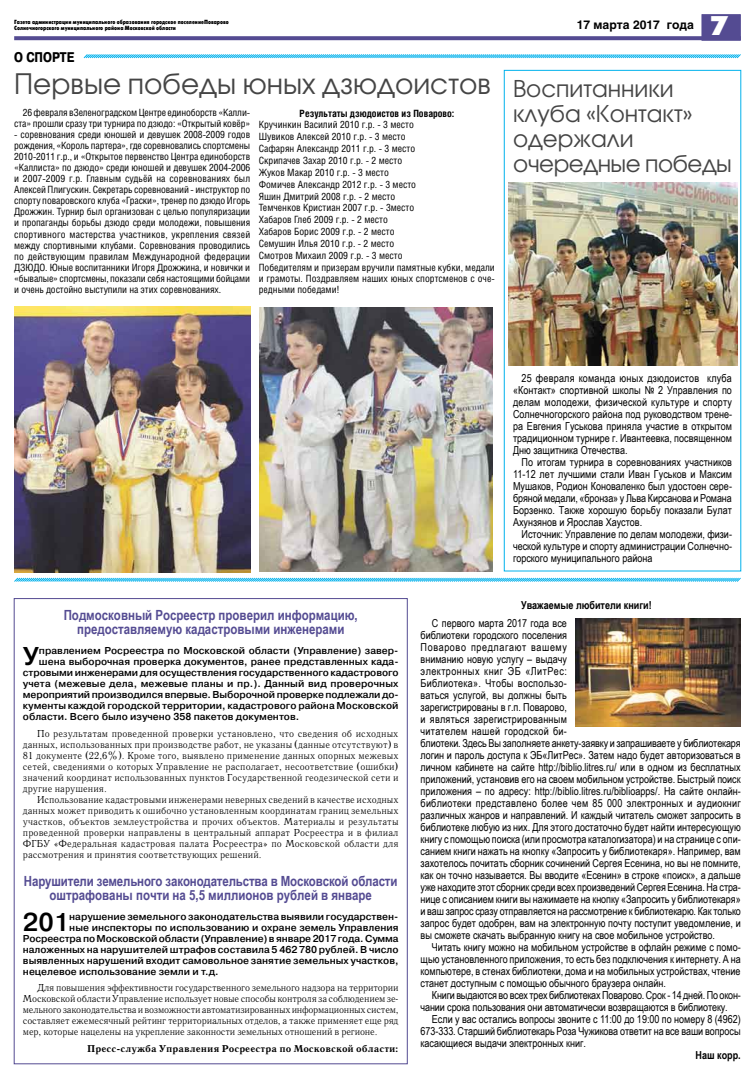
<style>
.page{position:relative;width:755px;height:1078px;background:#fff}
.page>*{position:absolute;margin:0;border:0;box-sizing:border-box;transform-origin:0 0}
.t1{font:28px "Avant Garde Gothic C";color:#454545}
.t2{font:27px "Futuris XC";color:#fff}
.t3{font:700 25.7px "Pragmatica Light C";color:#000}
.t4{font:23px/25px "Avant Garde Gothic C";color:#454545}
.t5{font:700 14px/14px "Arial Narrow";color:#544b92;text-align:center}
.t6{font:700 14px "Pragmatica Cond C";color:#000}
.t7{font:700 12px "Helios";color:#000}
.t8{font:11px/12px "Arial Narrow";color:#000;text-align:justify}
.t9{font:700 11px "Arial Narrow";color:#000}
.t10{font:10px/11px "Helios Cond";color:#000;text-align:right}
.t11{font:10px/11px "Quant Antiqua C";color:#000;text-align:justify}
.t12{font:700 10px "Pragmatica Light C";color:#000}
.t13{font:700 10px "Quant Antiqua C";color:#000}
.t14{font:700 10px "Helios Cond";color:#000}
.t15{font:700 6px/6px "Futuris X Cond C";color:#000}
</style>
<div class="page">
<div style="left:701px;top:14px;width:39px;height:27px;background:#544b92;border:1px solid #544b92"></div>
<svg style="left:14px;top:36px;width:726px;height:4px;fill:#544b92"></svg>
<div style="left:503px;top:70px;width:237px;height:501px;border:1px solid #00b1ec"></div>
<svg style="left:83px;top:54px;width:658px;height:5px"></svg>
<img style="left:14px;top:306px;width:236px;height:266px">
<img style="left:259px;top:308px;width:233px;height:263px">
<img style="left:508px;top:183px;width:228px;height:182px">
<img style="left:575px;top:618px;width:165px;height:108px">
<svg style="left:14px;top:577px;width:727px;height:5px"></svg>
<p class="t15" style="left:14px;top:19px;width:216px">Газета администрации муниципального образования городское поселениеПоварово<br>Солнечногорского муниципального района Московской области</p>
<p class="t6" style="left:14px;top:49px;width:61px">О СПОРТЕ</p>
<h1 class="t1" style="left:14px;top:67px;width:478px">Первые победы юных дзюдоистов</h1>
<p class="t10" style="left:14px;top:107px;width:237px">26 февраля вЗеленоградском Центре единоборств «Калли&shy;ста» прошли сразу три турнира по дзюдо: «Открытый ковёр»</p>
<p class="t10" style="left:14px;top:129px;width:237px;text-align:justify">- соревнования среди юношей и девушек 2008-2009 годов рождения, «Король партера», где соревновались спортсмены 2010-2011 г.р., и «Открытое первенство Центра единоборств «Каллиста» по дзюдо» среди юношей и девушек 2004-2006 и 2007-2009 г.р. Главным судьёй на соревнованиях был Алексей Плигускин. Секретарь соревнований - инструктор по спорту поваровского клуба «Граски», тренер по дзюдо Игорь Дрожжин. Турнир был организован с целью популяризации и пропаганды борьбы дзюдо среди молодежи, повышения спортивного мастерства участников, укрепления связей между спортивными клубами. Соревнования проводились по действующим правилам Международной федерации ДЗЮДО. Юные воспитанники Игоря Дрожжина, и новички и «бывалые» спортсмены, показали себя настоящими бойцами и очень достойно выступили на этих соревнованиях.</p>
<p class="t14" style="left:299px;top:107px;width:156px">Результаты дзюдоистов из Поварово:</p>
<p class="t10" style="left:258px;top:119px;width:237px;line-height:11.7px;text-align:left">Кручинкин Василий 2010 г.р. - 3 место<br>Шувиков Алексей 2010 г.р. - 3 место<br>Сафарян Александр 2011 г.р. - 3 место<br>Скрипачев Захар 2010 г.р. - 2 место<br>Жуков Макар 2010 г.р. - 3 место<br>Фомичев Александр 2012 г.р. - 3 место<br>Яшин Дмитрий 2008 г.р. - 2 место<br>Темченков Кристиан 2007 г.р. - 3место<br>Хабаров Глеб 2009 г.р. - 2 место<br>Хабаров Борис 2009 г.р. - 2 место<br>Семушин Илья 2010 г.р. - 2 место<br>Смотров Михаил 2009 г.р. - 3 место<br>Победителям и призерам вручили памятные кубки, медали и грамоты. Поздравляем наших юных спортсменов с оче&shy;редными победами!</p>
<p class="t7" style="left:576px;top:17px;width:119px">17 марта 2017 года</p>
<h2 class="t2" style="left:709px;top:11px;width:20px">7</h2>
<h3 class="t4" style="left:512px;top:76px;width:220px">Воспитанники клуба «Контакт» одержали очередные победы</h3>
<p class="t5" style="left:64px;top:607px;width:295px">Подмосковный Росреестр проверил информацию, предоставляемую кадастровыми инженерами</p>
<h3 class="t3" style="left:23px;top:642px;width:18px">У</h3>
<p class="t12" style="left:39px;top:645px;width:361px">правлением Росреестра по Московской области (Управление) завер-</p>
<p class="t12" style="left:39px;top:656px;width:361px">шена выборочная проверка документов, ранее представленных када-</p>
<p class="t12" style="left:23px;top:667px;width:377px">стровыми инженерами для осуществления государственного кадастрового</p>
<p class="t12" style="left:23px;top:678px;width:377px">учета (межевые дела, межевые планы и пр.). Данный вид проверочных</p>
<p class="t12" style="left:23px;top:689px;width:377px">мероприятий производился впервые. Выборочной проверке подлежали до-</p>
<p class="t12" style="left:23px;top:700px;width:377px">кументы каждой городской территории, кадастрового района Московской</p>
<p class="t12" style="left:23px;top:711px;width:277px">области. Всего было изучено 358 пакетов документов.</p>
<p class="t11" style="left:23px;top:727px;width:377px;text-indent:14px">По результатам проведенной проверки установлено, что сведения об исходных данных, использованных при производстве работ, не указаны (данные отсутствуют) в 81 документе (22,6%). Кроме того, выявлено применение данных опорных межевых сетей, сведениями о которых Управление не располагает, несоответствие (ошибки) значений координат использованных пунктов Государственной геодезической сети и другие нарушения.</p>
<p class="t11" style="left:23px;top:793px;width:377px;text-indent:14px">Использование кадастровыми инженерами неверных сведений в качестве исходных данных может приводить к ошибочно установленным координатам границ земельных участков, объектов землеустройства и прочих объектов. Материалы и результаты проведенной проверки направлены в центральный аппарат Росреестра и в филиал ФГБУ «Федеральная кадастровая палата Росреестра» по Московской области для рассмотрения и принятия соответствующих решений.</p>
<p class="t5" style="left:24px;top:873px;width:375px">Нарушители земельного законодательства в Московской области оштрафованы почти на 5,5 миллионов рублей в январе</p>
<h3 class="t3" style="left:23px;top:907px;width:48px">201</h3>
<p class="t12" style="left:69px;top:910px;width:330px">нарушение земельного законодательства выявили государствен-</p>
<p class="t12" style="left:69px;top:921px;width:330px">ные инспекторы по использованию и охране земель Управления</p>
<p class="t12" style="left:23px;top:932px;width:377px">Росреестра по Московской области (Управление) в январе 2017 года. Сумма</p>
<p class="t12" style="left:23px;top:943px;width:377px">наложенных на нарушителей штрафов составила 5 462 780 рублей. В число</p>
<p class="t12" style="left:23px;top:954px;width:377px">выявленных нарушений входит самовольное занятие земельных участков,</p>
<p class="t12" style="left:23px;top:965px;width:197px">нецелевое использование земли и т.д.</p>
<p class="t11" style="left:23px;top:982px;width:377px;text-indent:14px">Для повышения эффективности государственного земельного надзора на территории Московской области Управление использует новые способы контроля за соблюдением зе&shy;мельного законодательства и возможности автоматизированных информационных систем, составляет ежемесячный рейтинг территориальных отделов, а также применяет еще ряд мер, которые нацелены на укрепление законности земельных отношений в регионе.</p>
<p class="t13" style="left:87px;top:1042px;width:312px">Пресс-служба Управления Росреестра по Московской области:</p>
<p class="t8" style="left:512px;top:372px;width:220px;text-indent:9px">25 февраля команда юных дзюдоистов клуба «Контакт» спортивной школы № 2 Управления по делам молодежи, физической культуре и спорту Солнечногорского района под руководством трене&shy;ра Евгения Гуськова приняла участие в открытом традиционном турнире г. Ивантеевка, посвященном Дню защитника Отечества.</p>
<p class="t8" style="left:512px;top:456px;width:220px;text-indent:9px">По итогам турнира в соревнованиях участников 11-12 лет лучшими стали Иван Гуськов и Максим Мушаков, Родион Коноваленко был удостоен сере&shy;бряной медали, «бронза» у Льва Кирсанова и Романа Борзенко. Также хорошую борьбу показали Булат Ахунзянов и Ярослав Хаустов.</p>
<p class="t8" style="left:512px;top:528px;width:220px;text-indent:9px">Источник: Управление по делам молодежи, физи&shy;ческой культуре и спорту администрации Солнечно&shy;горского муниципального района</p>
<p class="t9" style="left:520px;top:596px;width:132px">Уважаемые любители книги!</p>
<p class="t8" style="left:420px;top:616px;width:321px;text-align:left;text-indent:11px">С первого марта 2017 года все<br>библиотеки городского поселения<br>Поварово предлагают вашему<br>вниманию новую услугу – выдачу<br>электронных книг ЭБ «ЛитРес:<br>Библиотека». Чтобы воспользо-<br>ваться услугой, вы должны быть<br>зарегистрированы в г.п. Поварово,<br>и являться зарегистрированным<br>читателем нашей городской би-<br>блиотеки. Здесь Вы заполняете анкету-заявку и запрашиваете у библиотекаря логин и пароль доступа к ЭБ«ЛитРес». Затем надо будет авторизоваться в личном кабинете на сайте http://biblio.litres.ru/ или в одном из бесплатных приложений, установив его на своем мобильном устройстве. Быстрый поиск приложения – по адресу: http://biblio.litres.ru/biblioapps/. На сайте онлайн&shy;библиотеки представлено более чем 85 000 электронных и аудиокниг различных жанров и направлений. И каждый читатель сможет запросить в библиотеке любую из них. Для этого достаточно будет найти интересующую книгу с помощью поиска (или просмотра каталогизатора) и на странице с опи&shy;санием книги нажать на кнопку «Запросить у библиотекаря». Например, вам захотелось почитать сборник сочинений Сергея Есенина, но вы не помните, как он точно называется. Вы вводите «Есенин» в строке «поиск», а дальше уже находите этот сборник среди всех произведений Сергея Есенина. На стра&shy;нице с описанием книги вы нажимаете на кнопку «Запросить у библиотекаря» и ваш запрос сразу отправляется на рассмотрение к библиотекарю. Как только запрос будет одобрен, вам на электронную почту поступит уведомление, и вы сможете скачать выбранную книгу на свое мобильное устройство.</p>
<p class="t8" style="left:420px;top:940px;width:321px;text-indent:11px">Читать книгу можно на мобильном устройстве в офлайн режиме с помо&shy;щью установленного приложения, то есть без подключения к интернету. А на компьютере, в стенах библиотеки, дома и на мобильных устройствах, чтение станет доступным с помощью обычного браузера онлайн.</p>
<p class="t8" style="left:420px;top:988px;width:321px;text-indent:11px">Книги выдаются во всех трех библиотеках Поварово. Срок - 14 дней. По окон&shy;чании срока пользования они автоматически возвращаются в библиотеку.</p>
<p class="t8" style="left:420px;top:1012px;width:321px;text-indent:11px">Если у вас остались вопросы звоните с 11:00 до 19:00 по номеру 8 (4962)<br>673-333. Старший библиотекарь Роза Чужикова ответит на все ваши вопросы касающиеся выдачи электронных книг.</p>
<p class="t9" style="left:695px;top:1046px;width:47px">Наш корр.</p>
</div>
